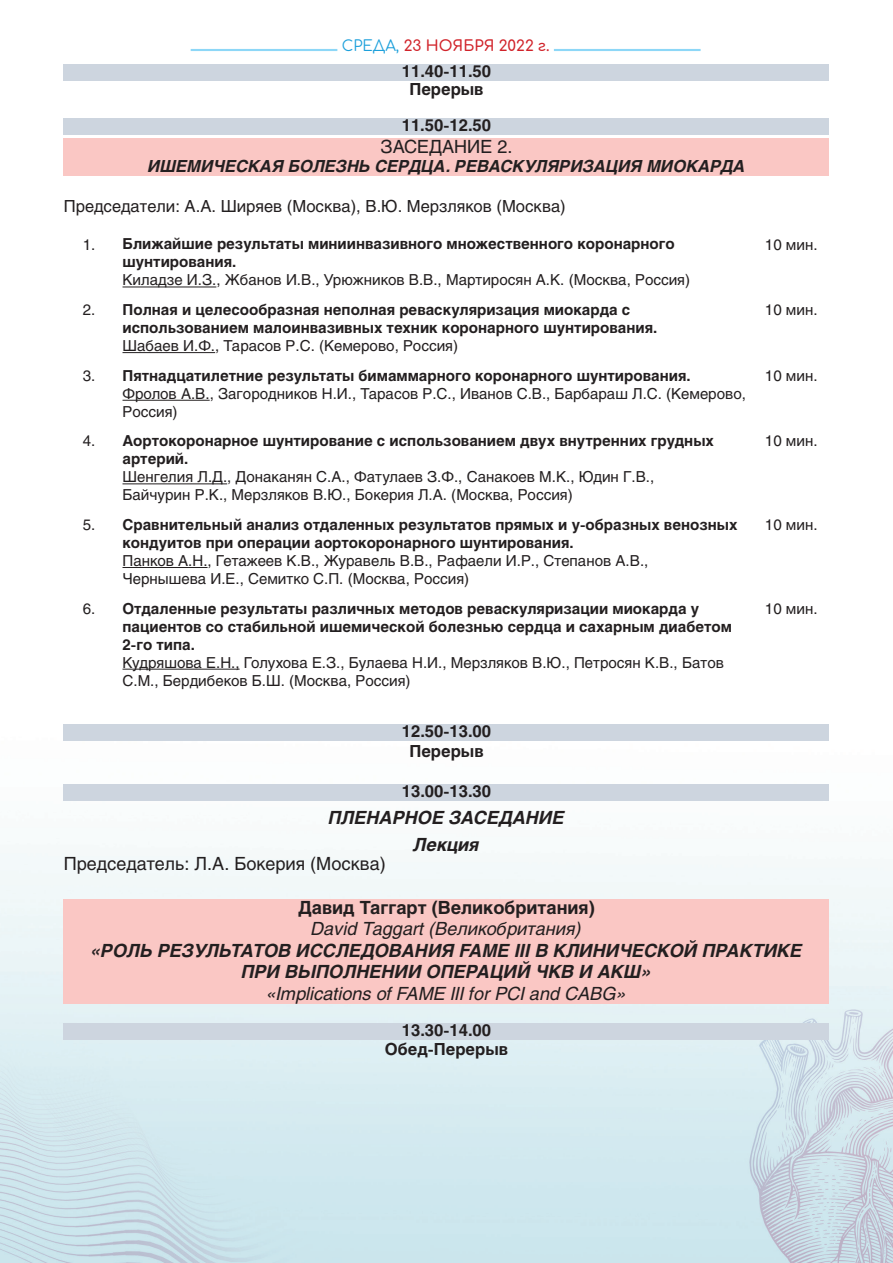
<style>
.page{position:relative;width:893px;height:1263px;background:#fff}
.page>*{position:absolute;margin:0;border:0;box-sizing:border-box;transform-origin:0 0}
.t1{font:italic 700 18px/27px "Helios C";color:#231f20;text-align:center}
.t2{font:italic 18px "Helios C";color:#231f20}
.t3{font:18px "Helios C";color:#231f20}
.t4{font:700 18px "Helios C";color:#231f20}
.t5{font:700 16.5px/18.1px "Helios C";color:#231f20;text-align:center}
.t6{font:16.5px "Helios C";color:#231f20}
.t7{font:italic 700 16.5px "Helios C";color:#231f20}
.t8{font:15px/18px "Helios C";color:#231f20}
.t9{font:700 15px/18px "Helios C";color:#231f20}
.t10{font:600 15px "Comfortaa";color:#d1232a}
.s1{font-weight:400;color:#1da0db}
.s2{font-weight:400}
.s3{font-weight:700}
</style>
<div class="page">
<img style="left:0;top:668px;width:893px;height:595px">
<hr style="left:191px;top:49px;width:146px;height:2px;background:#8dd7f7">
<hr style="left:554px;top:49px;width:147px;height:2px;background:#8dd7f7">
<div style="left:64px;top:64px;width:765px;height:16px;background:#cdd5df"></div>
<div style="left:64px;top:118px;width:765px;height:17px;background:#cdd5df"></div>
<div style="left:64px;top:139px;width:765px;height:37px;background:#fac7c4"></div>
<div style="left:64px;top:724px;width:765px;height:17px;background:#cdd5df"></div>
<div style="left:64px;top:784px;width:765px;height:16px;background:#cdd5df"></div>
<div style="left:64px;top:900px;width:765px;height:104px;background:#fac7c4"></div>
<div style="left:64px;top:1023px;width:765px;height:17px;background:#cdd5df"></div>
<hr style="left:123px;top:287px;width:93px;height:1px;background:#231f20">
<hr style="left:123px;top:352px;width:92px;height:1px;background:#231f20">
<hr style="left:123px;top:400px;width:87px;height:1px;background:#231f20">
<hr style="left:123px;top:483px;width:104px;height:1px;background:#231f20">
<hr style="left:123px;top:567px;width:85px;height:1px;background:#231f20">
<hr style="left:123px;top:669px;width:117px;height:1px;background:#231f20">
<p class="t10" style="left:342px;top:32px;width:209px"><span class="s1">СРЕДА,</span> 23 НОЯБРЯ 2022 г.</p>
<p class="t5" style="left:402px;top:62px;width:91px">11.40-11.50<br>Перерыв</p>
<p class="t5" style="left:402px;top:116px;width:91px">11.50-12.50</p>
<p class="t3" style="left:380px;top:136px;width:134px">ЗАСЕДАНИЕ 2.</p>
<p class="t7" style="left:148px;top:157px;width:599px">ИШЕМИЧЕСКАЯ БОЛЕЗНЬ СЕРДЦА. РЕВАСКУЛЯРИЗАЦИЯ МИОКАРДА</p>
<p class="t6" style="left:64px;top:196px;width:504px">Председатели: А.А. Ширяев (Москва), В.Ю. Мерзляков (Москва)</p>
<p class="t9" style="left:123px;top:235px;width:554px;text-indent:-40px"><span class="s2">1.</span> Ближайшие результаты миниинвазивного множественного коронарного шунтирования.</p>
<p class="t8" style="left:123px;top:271px;width:569px">Киладзе И.З., Жбанов И.В., Урюжников В.В., Мартиросян А.К. (Москва, Россия)</p>
<p class="t9" style="left:123px;top:301px;width:536px;text-indent:-40px"><span class="s2">2.</span> Полная и целесообразная неполная реваскуляризация миокарда с использованием малоинвазивных техник коронарного шунтирования.</p>
<p class="t8" style="left:123px;top:337px;width:337px">Шабаев И.Ф., Тарасов Р.С. (Кемерово, Россия)</p>
<p class="t8" style="left:765px;top:235px;width:54px">10 мин.</p>
<p class="t8" style="left:765px;top:301px;width:54px">10 мин.</p>
<p class="t8" style="left:123px;top:366px;width:625px;text-indent:-40px">3. <span class="s3">Пятнадцатилетние результаты бимаммарного коронарного шунтирования.<br></span>Фролов А.В., Загородников Н.И., Тарасов Р.С., Иванов С.В., Барбараш Л.С. (Кемерово,<br>Россия)</p>
<p class="t8" style="left:765px;top:366px;width:54px">10 мин.</p>
<p class="t9" style="left:123px;top:432px;width:593px;text-indent:-40px"><span class="s2">4.</span> Аортокоронарное шунтирование с использованием двух внутренних грудных артерий.</p>
<p class="t8" style="left:123px;top:468px;width:533px">Шенгелия Л.Д., Донаканян С.А., Фатулаев З.Ф., Санакоев М.К., Юдин Г.В.,<br>Байчурин Р.К., Мерзляков В.Ю., Бокерия Л.А. (Москва, Россия)</p>
<p class="t8" style="left:765px;top:432px;width:54px">10 мин.</p>
<p class="t9" style="left:123px;top:516px;width:616px;text-indent:-40px"><span class="s2">5.</span> Сравнительный анализ отдаленных результатов прямых и у-образных венозных кондуитов при операции аортокоронарного шунтирования.</p>
<p class="t8" style="left:123px;top:551px;width:527px">Панков А.Н., Гетажеев К.В., Журавель В.В., Рафаели И.Р., Степанов А.В.,<br>Чернышева И.Е., Семитко С.П. (Москва, Россия)</p>
<p class="t9" style="left:123px;top:599px;width:611px;text-indent:-40px"><span class="s2">6.</span> Отдаленные результаты различных методов реваскуляризации миокарда у пациентов со стабильной ишемической болезнью сердца и сахарным диабетом<br>2-го типа.</p>
<p class="t8" style="left:123px;top:653px;width:603px">Кудряшова Е.Н., Голухова Е.З., Булаева Н.И., Мерзляков В.Ю., Петросян К.В., Батов<br>С.М., Бердибеков Б.Ш. (Москва, Россия)</p>
<p class="t8" style="left:765px;top:516px;width:54px">10 мин.</p>
<p class="t8" style="left:765px;top:599px;width:54px">10 мин.</p>
<p class="t5" style="left:402px;top:721px;width:91px;line-height:19.8px">12.50-13.00<br>Перерыв</p>
<p class="t5" style="left:402px;top:782px;width:91px">13.00-13.30</p>
<p class="t1" style="left:328px;top:804px;width:237px">ПЛЕНАРНОЕ ЗАСЕДАНИЕ<br>Лекция</p>
<p class="t3" style="left:64px;top:853px;width:324px">Председатель: Л.А. Бокерия (Москва)</p>
<p class="t4" style="left:298px;top:897px;width:298px">Давид Таггарт (Великобритания)</p>
<p class="t2" style="left:311px;top:918px;width:272px">David Taggart (Великобритания)</p>
<p class="t1" style="left:91px;top:940px;width:713px;line-height:21.6px">«РОЛЬ РЕЗУЛЬТАТОВ ИССЛЕДОВАНИЯ FAME III В КЛИНИЧЕСКОЙ ПРАКТИКЕ<br>ПРИ ВЫПОЛНЕНИИ ОПЕРАЦИЙ ЧКВ И АКШ»</p>
<p class="t2" style="left:266px;top:983px;width:362px">«Implications of FAME III for PCI and CABG»</p>
<p class="t5" style="left:385px;top:1021px;width:125px">13.30-14.00<br>Обед-Перерыв</p>
</div>
